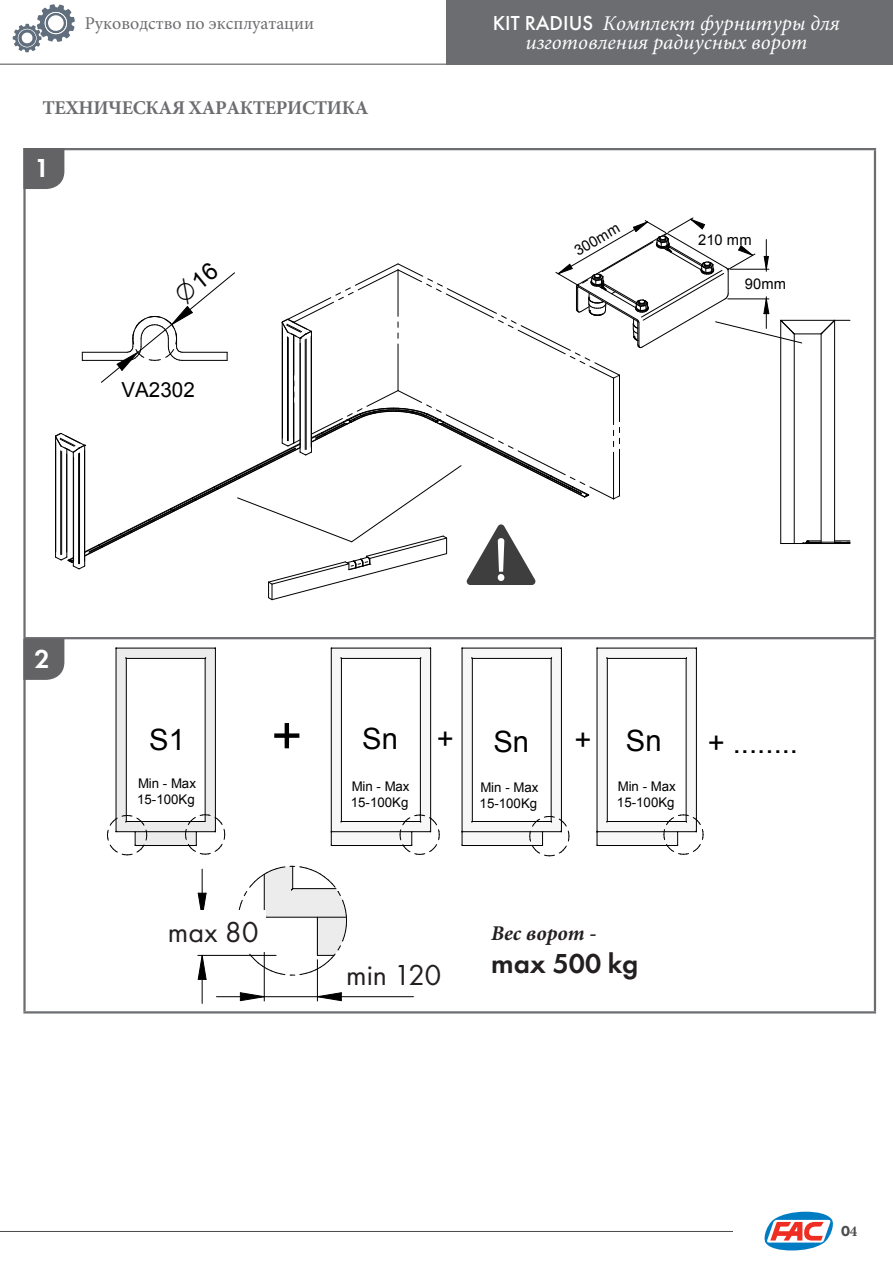
<style>
.page{position:relative;width:893px;height:1263px;background:#fff}
.page>*{position:absolute;margin:0;border:0;box-sizing:border-box;transform-origin:0 0}
.t1{font:30px "Futura PT";letter-spacing:-.005em;color:#231f20}
.t2{font:29.4px "Arial";color:#000}
.t3{font:600 28.5px "Futura PT";color:#231f20}
.t4{font:600 27px "Futura PT";color:#fff}
.t5{font:24px "Arial";color:#000}
.t6{font:italic 21px/19.2px "Minion Pro";color:#fff;text-align:center}
.t7{font:italic 700 21px "Minion Pro";color:#231f20}
.t8{font:20.7px "Arial";color:#000}
.t9{font:700 19.5px "Minion Pro";letter-spacing:-.02em;color:#6c6d70}
.t10{font:18px "Minion Pro";color:#6c6d70}
.t11{font:800 15px "Futura PT";color:#4b4c4d}
.t12{font:14.7px "Arial";color:#000}
.t13{font:13.35px "Arial";color:#000}
.s1{font-family:"Futura PT";font-weight:500;font-style:normal}
.s2{font-size:53.4px}
.s3{font-family:"Minion Pro";font-weight:700}
</style>
<div class="page">
<hr style="left:0;top:1231px;width:733px;height:1px;background:#4b4c4d">
<svg style="left:764px;top:1212px;width:69px;height:38px"></svg>
<svg style="left:13px;top:4px;width:62px;height:48px"></svg>
<hr style="left:0;top:64px;width:893px;height:1px;background:#4b4c4d">
<div style="left:446px;top:0;width:447px;height:65px;background:#6c6d70"></div>
<hr style="left:23px;top:148px;width:853px;height:2px;background:#6c6d70">
<hr style="left:23px;top:150px;width:3px;height:487px;background:#6c6d70">
<hr style="left:874px;top:150px;width:2px;height:487px;background:#6c6d70">
<hr style="left:23px;top:637px;width:853px;height:2px;background:#6c6d70">
<hr style="left:23px;top:639px;width:3px;height:372px;background:#6c6d70">
<hr style="left:874px;top:639px;width:2px;height:372px;background:#6c6d70">
<hr style="left:23px;top:1011px;width:853px;height:2px;background:#6c6d70">
<svg style="left:23px;top:639px;width:41px;height:41px;background:#69696c"></svg>
<div style="left:23px;top:148px;width:41px;height:41px;background:#636366"></div>
<hr style="left:264px;top:947px;width:1px;height:54px;background:#000">
<hr style="left:317px;top:960px;width:1px;height:41px;background:#000">
<svg style="left:240px;top:992px;width:25px;height:9px"></svg>
<svg style="left:317px;top:992px;width:25px;height:9px"></svg>
<hr style="left:216px;top:996px;width:197px;height:1px;background:#000">
<hr style="left:198px;top:955px;width:78px;height:1px;background:#000">
<svg style="left:198px;top:893px;width:8px;height:17px"></svg>
<svg style="left:198px;top:955px;width:8px;height:25px"></svg>
<hr style="left:202px;top:869px;width:1px;height:48px;background:#000">
<hr style="left:202px;top:955px;width:1px;height:48px;background:#000">
<svg style="left:238px;top:866px;width:109px;height:110px"></svg>
<svg style="left:331px;top:648px;width:109px;height:207px"></svg>
<svg style="left:461px;top:648px;width:108px;height:208px"></svg>
<svg style="left:596px;top:648px;width:108px;height:207px"></svg>
<svg style="left:107px;top:648px;width:118px;height:207px"></svg>
<div style="left:168px;top:910px;width:98px;height:41px;background:#fff"></div>
<div style="left:346px;top:953px;width:98px;height:41px;background:#fff"></div>
<svg style="left:55px;top:218px;width:795px;height:382px"></svg>
<h3 class="t10" style="left:85px;top:11px;width:231px">Руководство по эксплуатации</h3>
<h3 class="t6" style="left:493px;top:14px;width:349px"><span class="s1">KIT RADIUS</span> Комплект фурнитуры для изготовления радиусных ворот</h3>
<h3 class="t9" style="left:42px;top:94px;width:328px">ТЕХНИЧЕСКАЯ ХАРАКТЕРИСТИКА</h3>
<h3 class="t4" style="left:35px;top:151px;width:17px">1</h3>
<h3 class="t8" style="left:121px;top:376px;width:75px">VA2302</h3>
<p class="t12" style="left:571px;top:243px;width:51px;rotate:-30deg">300mm</p>
<p class="t12" style="left:698px;top:230px;width:55px">210 mm</p>
<p class="t12" style="left:745px;top:274px;width:43px">90mm</p>
<h3 class="t4" style="left:35px;top:642px;width:17px">2</h3>
<h2 class="t2" style="left:149px;top:720px;width:37px">S1</h2>
<h2 class="t2" style="left:271px;top:720px;width:128px"><span class="s2">+</span> Sn</h2>
<h2 class="t2" style="left:437px;top:719px;width:19px">+</h2>
<h2 class="t2" style="left:493px;top:722px;width:37px">Sn</h2>
<h2 class="t2" style="left:574px;top:721px;width:89px">+ Sn</h2>
<p class="t13" style="left:138px;top:774px;width:59px">Min - Max</p>
<p class="t13" style="left:137px;top:790px;width:59px">15-100Kg</p>
<p class="t13" style="left:352px;top:778px;width:59px">Min - Max</p>
<p class="t13" style="left:351px;top:794px;width:59px">15-100Kg</p>
<p class="t13" style="left:480px;top:778px;width:59px">Min - Max</p>
<p class="t13" style="left:480px;top:794px;width:59px">15-100Kg</p>
<p class="t13" style="left:618px;top:778px;width:59px">Min - Max</p>
<p class="t13" style="left:617px;top:794px;width:59px">15-100Kg</p>
<h2 class="t2" style="left:708px;top:724px;width:92px">+ ........</h2>
<h1 class="t1" style="left:168px;top:914px;width:92px">max 80</h1>
<h3 class="t5" style="left:189px;top:921px;width:28px">80</h3>
<h1 class="t1" style="left:346px;top:957px;width:97px">min 120</h1>
<h3 class="t5" style="left:346px;top:964px;width:55px">~115</h3>
<h3 class="t7" style="left:491px;top:918px;width:107px">Вес ворот -</h3>
<h3 class="t3" style="left:491px;top:945px;width:149px">max 500 kg</h3>
<h3 class="t5" style="left:513px;top:933px;width:123px">max 500Kg</h3>
<p class="t11" style="left:841px;top:1222px;width:18px">0<span class="s3">4</span></p>
</div>
